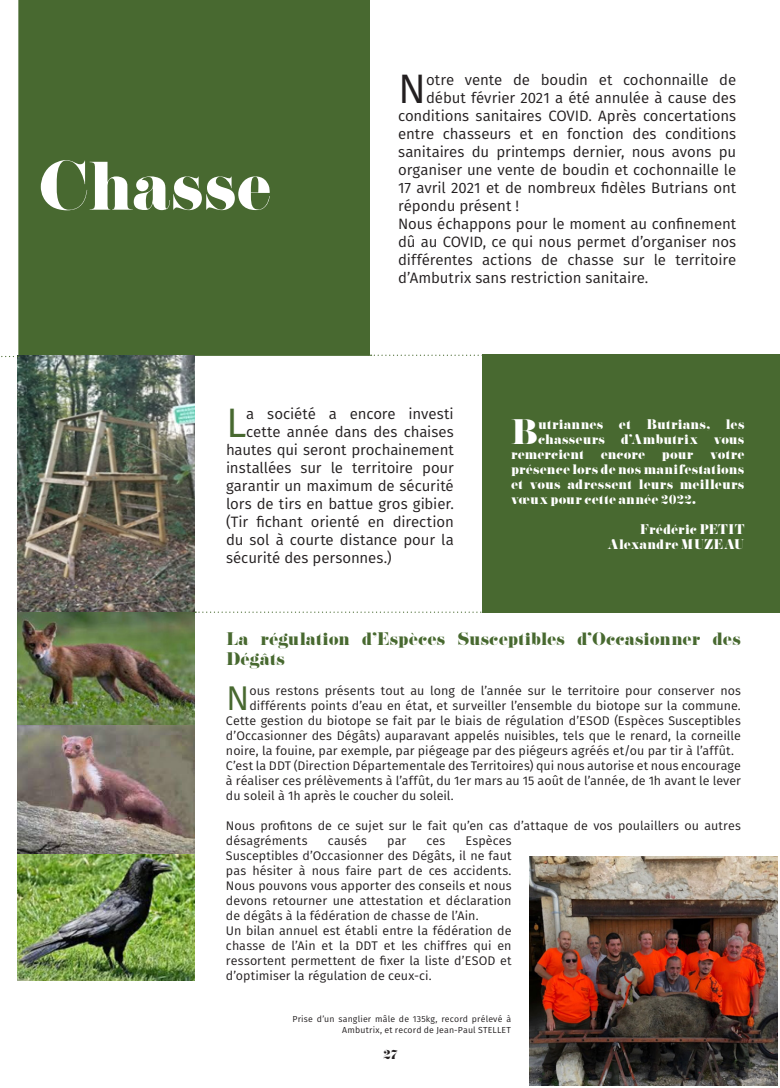
<style>
.page{position:relative;width:780px;height:1088px;background:#fff}
.page>*{position:absolute;margin:0;border:0;box-sizing:border-box;transform-origin:0 0}
.t1{font:62.5px "Pistilli";letter-spacing:-.01em;color:#fff}
.t2{font:41.12px "Fira Sans";color:#231f20}
.t3{font:41.12px "Fira Sans";color:#486930}
.t4{font:34.25px "Fira Sans";color:#486930}
.t5{font:31.62px "Pistilli";color:#fff}
.t6{font:16.25px/19.5px "Pistilli";letter-spacing:-.005em;color:#486930}
.t7{font:15px "Fira Sans";letter-spacing:-.005em;color:#231f20}
.t8{font:12.5px/15px "Fira Sans";letter-spacing:.005em;color:#231f20}
.t9{font:12.5px/15px "Pistilli";color:#fff;text-align:justify}
.t10{font:12.5px "Pistilli";color:#231f20}
.t11{font:8.75px/10.5px "Fira Sans";letter-spacing:.02em;color:#231f20;text-align:right}
</style>
<div class="page">
<div style="left:19px;top:1px;width:350px;height:354px;background:#486930"></div>
<div style="left:18px;top:0;width:352px;height:356px;border:1px solid #486930"></div>
<div style="left:482px;top:355px;width:298px;height:258px;background:#486930"></div>
<img style="left:17px;top:356px;width:178px;height:499px">
<svg style="left:370px;top:355px;width:112px;height:1px"></svg>
<svg style="left:195px;top:611px;width:287px;height:2px"></svg>
<img style="left:17px;top:855px;width:178px;height:126px">
<img style="left:529px;top:856px;width:248px;height:229px">
<h1 class="t1" style="left:38px;top:146px;width:235px">Chasse</h1>
<h2 class="t2" style="left:398px;top:58px;width:30px">N</h2>
<p class="t7" style="left:426px;top:69px;width:311px">otre vente de boudin et cochonnaille de</p>
<p class="t7" style="left:426px;top:87px;width:311px">début février 2021 a été annulée à cause des</p>
<p class="t7" style="left:398px;top:105px;width:339px">conditions sanitaires COVID. Après concertations</p>
<p class="t7" style="left:398px;top:123px;width:339px">entre chasseurs et en fonction des conditions</p>
<p class="t7" style="left:398px;top:141px;width:339px">sanitaires du printemps dernier, nous avons pu</p>
<p class="t7" style="left:398px;top:159px;width:339px">organiser une vente de boudin et cochonnaille le</p>
<p class="t7" style="left:398px;top:177px;width:339px">17 avril 2021 et de nombreux fidèles Butrians ont</p>
<p class="t7" style="left:398px;top:195px;width:122px">répondu présent !</p>
<p class="t7" style="left:398px;top:213px;width:339px">Nous échappons pour le moment au confinement</p>
<p class="t7" style="left:398px;top:231px;width:339px">dû au COVID, ce qui nous permet d’organiser nos</p>
<p class="t7" style="left:398px;top:249px;width:339px">différentes actions de chasse sur le territoire</p>
<p class="t7" style="left:398px;top:267px;width:252px">d’Ambutrix sans restriction sanitaire.</p>
<h2 class="t3" style="left:226px;top:392px;width:22px">L</h2>
<p class="t7" style="left:246px;top:402px;width:209px">a société a encore investi</p>
<p class="t7" style="left:246px;top:420px;width:209px">cette année dans des chaises</p>
<p class="t7" style="left:226px;top:438px;width:229px">hautes qui seront prochainement</p>
<p class="t7" style="left:226px;top:456px;width:229px">installées sur le territoire pour</p>
<p class="t7" style="left:226px;top:474px;width:229px">garantir un maximum de sécurité</p>
<p class="t7" style="left:226px;top:492px;width:229px">lors de tirs en battue gros gibier.</p>
<p class="t7" style="left:226px;top:510px;width:229px">(Tir fichant orienté en direction</p>
<p class="t7" style="left:226px;top:528px;width:229px">du sol à courte distance pour la</p>
<p class="t7" style="left:226px;top:546px;width:167px">sécurité des personnes.)</p>
<h3 class="t5" style="left:511px;top:411px;width:28px">B</h3>
<p class="t9" style="left:538px;top:416px;width:208px">utriannes et Butrians, les</p>
<p class="t9" style="left:538px;top:431px;width:208px">chasseurs d’Ambutrix vous</p>
<p class="t9" style="left:511px;top:446px;width:74px">remercient</p>
<p class="t9" style="left:600px;top:446px;width:46px">encore</p>
<p class="t9" style="left:662px;top:446px;width:33px">pour</p>
<p class="t9" style="left:511px;top:446px;width:235px;text-indent:199px">votre présence lors de nos manifestations et vous adressent leurs meilleurs vœux pour cette année 2022.</p>
<p class="t9" style="left:607px;top:521px;width:138px;text-align:right">Frédéric PETIT<br>Alexandre MUZEAU</p>
<h3 class="t6" style="left:226px;top:629px;width:516px">La régulation d’Espèces Susceptibles d’Occasionner des<br>Dégâts</h3>
<h3 class="t4" style="left:226px;top:672px;width:25px">N</h3>
<p class="t8" style="left:249px;top:682px;width:493px">ous restons présents tout au long de l’année sur le territoire pour conserver nos</p>
<p class="t8" style="left:249px;top:697px;width:493px">différents points d’eau en état, et surveiller l’ensemble du biotope sur la commune.</p>
<p class="t8" style="left:226px;top:712px;width:516px">Cette gestion du biotope se fait par le biais de régulation d’ESOD (Espèces Susceptibles</p>
<p class="t8" style="left:226px;top:727px;width:516px">d’Occasionner des Dégâts) auparavant appelés nuisibles, tels que le renard, la corneille</p>
<p class="t8" style="left:226px;top:742px;width:509px">noire, la fouine, par exemple, par piégeage par des piégeurs agréés et/ou par tir à l’affût.</p>
<p class="t8" style="left:226px;top:757px;width:516px">C’est la DDT (Direction Départementale des Territoires) qui nous autorise et nous encourage</p>
<p class="t8" style="left:226px;top:772px;width:516px">à réaliser ces prélèvements à l’affût, du 1er mars au 15 août de l’année, de 1h avant le lever</p>
<p class="t8" style="left:226px;top:787px;width:229px">du soleil à 1h après le coucher du soleil.</p>
<p class="t8" style="left:226px;top:817px;width:516px">Nous profitons de ce sujet sur le fait qu’en cas d’attaque de vos poulaillers ou autres désagréments</p>
<p class="t8" style="left:226px;top:832px;width:287px;text-indent:239px">Espèces Susceptibles d’Occasionner des Dégâts, il ne faut pas hésiter à nous faire part de ces accidents.<br>Nous pouvons vous apporter des conseils et nous devons retourner une attestation et déclaration de dégâts à la fédération de chasse de l’Ain.<br>Un bilan annuel est établi entre la fédération de chasse de l’Ain et la DDT et les chiffres qui en ressortent permettent de fixer la liste d’ESOD et d’optimiser la régulation de ceux-ci.</p>
<p class="t8" style="left:328px;top:832px;width:41px">causés</p>
<p class="t8" style="left:387px;top:832px;width:21px">par</p>
<p class="t8" style="left:426px;top:832px;width:20px">ces</p>
<p class="t11" style="left:292px;top:1014px;width:220px">Prise d’un sanglier mâle de 135kg, record prélevé à<br>Ambutrix, et record de Jean-Paul STELLET</p>
<p class="t10" style="left:383px;top:1046px;width:17px">27</p>
</div>
